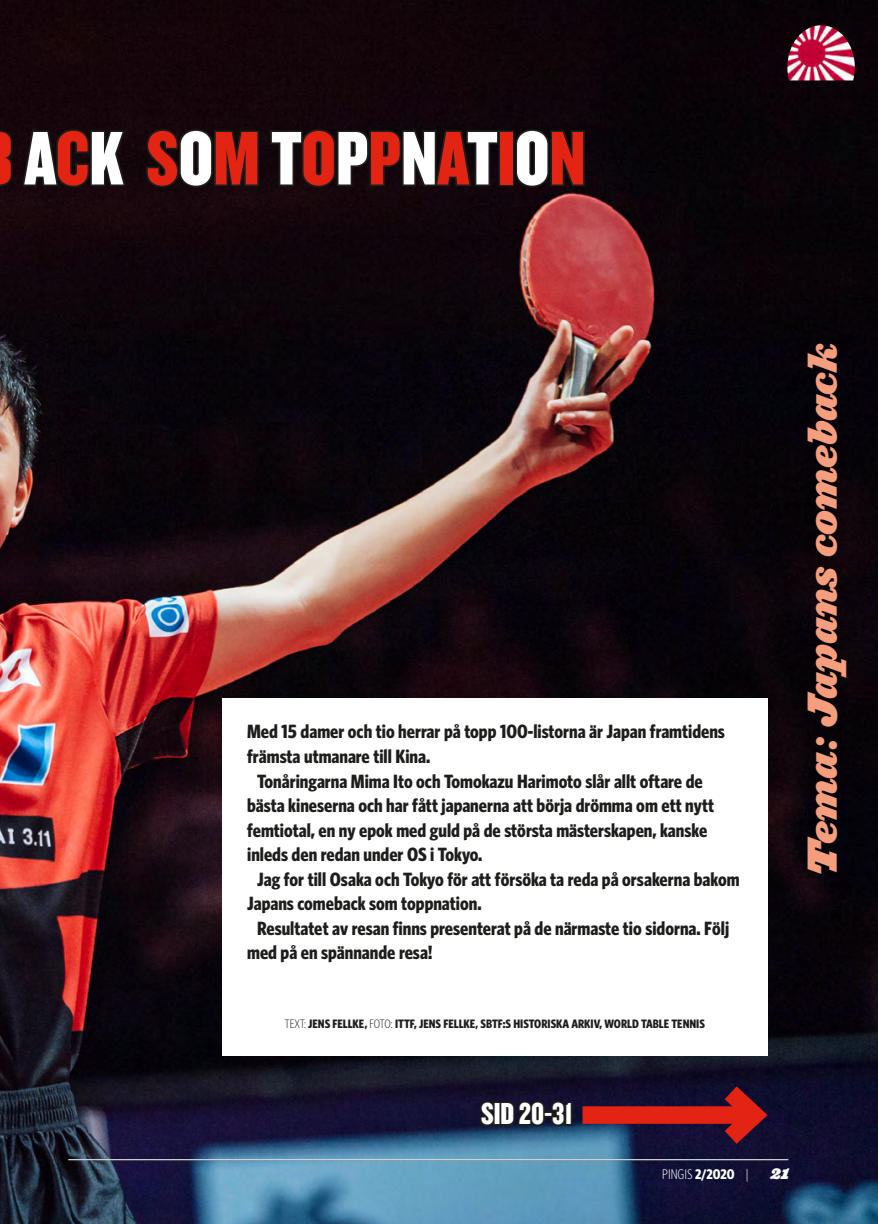
<style>
.page{position:relative;width:878px;height:1224px;background:#fff}
.page>*{position:absolute;margin:0;border:0;box-sizing:border-box;transform-origin:0 0}
.t1{font:78.75px "Knockout HTF69 Full Liteweight";color:#fff}
.t2{font:38.5px "Ziggurat HTF Black Italic";letter-spacing:-.005em;color:#f49e7e}
.t3{font:31.5px "Knockout HTF69 Full Liteweight";color:#fff}
.t4{font:700 condensed 19.25px "Whitney HTF";color:#1d1d1b}
.t5{font:300 condensed 14px "Whitney HTF";color:#fff}
.t6{font:14px "Ziggurat HTF Black Italic";color:#fff}
.t7{font:700 condensed 12.25px "Whitney HTF";color:#1d1d1b}
.s1{color:#e42413}
.s2{font-weight:300}
.s3{font-weight:700}
</style>
<div class="page">
<img style="left:0;top:0;width:877px;height:1223px">
<div style="left:222px;top:698px;width:545px;height:291px;background:#fff"></div>
<svg style="left:0;top:128px;width:14px;height:60px"></svg>
<svg style="left:20px;top:120px;width:108px;height:69px;background:#170d10"></svg>
<svg style="left:144px;top:101px;width:117px;height:88px;background:#160b0e"></svg>
<svg style="left:268px;top:120px;width:232px;height:69px;background:#140c10"></svg>
<div style="left:498px;top:130px;width:16px;height:56px;border:4px solid #1d1d1b"></div>
<svg style="left:513px;top:127px;width:73px;height:62px;background:#130d10"></svg>
<div style="left:222px;top:989px;width:545px;height:66px;background:#fff"></div>
<div style="left:582px;top:1105px;width:172px;height:18px;background:#e42413"></div>
<svg style="left:705px;top:1067px;width:75px;height:94px;background:#441327"></svg>
<svg style="left:478px;top:1098px;width:96px;height:29px;background:#191924"></svg>
<img style="left:787px;top:25px;width:67px;height:55px">
<hr style="left:68px;top:1159px;width:720px;height:1px;background:#fff">
<h1 class="t1" style="left:24px;top:117px;width:562px">A<span class="s1">C</span>K <span class="s1">S</span>O<span class="s1">M</span> T<span class="s1">O</span>P<span class="s1">P</span>N<span class="s1">A</span>T<span class="s1">I</span>O<span class="s1">N</span></h1>
<p class="t4" style="left:247px;top:720px;width:479px">Med 15 damer och tio herrar på topp 100-listorna är Japan framtidens</p>
<p class="t4" style="left:247px;top:745px;width:184px">främsta utmanare till Kina.</p>
<p class="t4" style="left:257px;top:769px;width:447px">Tonåringarna Mima Ito och Tomokazu Harimoto slår allt oftare de</p>
<p class="t4" style="left:247px;top:794px;width:468px">bästa kineserna och har fått japanerna att börja drömma om ett nytt</p>
<p class="t4" style="left:247px;top:818px;width:461px">femtiotal, en ny epok med guld på de största mästerskapen, kanske</p>
<p class="t4" style="left:247px;top:843px;width:237px">inleds den redan under OS i Tokyo.</p>
<p class="t4" style="left:257px;top:867px;width:484px">Jag for till Osaka och Tokyo för att försöka ta reda på orsakerna bakom</p>
<p class="t4" style="left:247px;top:892px;width:236px">Japans comeback som toppnation.</p>
<p class="t4" style="left:257px;top:916px;width:473px">Resultatet av resan finns presenterat på de närmaste tio sidorna. Följ</p>
<p class="t4" style="left:247px;top:941px;width:187px">med på en spännande resa!</p>
<p class="t7" style="left:285px;top:1016px;width:421px"><span class="s2">TEXT:</span> JENS FELLKE, <span class="s2">FOTO:</span> ITTF, JENS FELLKE, SBTF:S HISTORISKA ARKIV, WORLD TABLE TENNIS</p>
<h2 class="t2" style="left:790px;top:877px;width:536px;rotate:-90deg">Tema: Japans comeback</h2>
<h3 class="t3" style="left:481px;top:1097px;width:93px">SID 20-31</h3>
<p class="t5" style="left:662px;top:1166px;width:88px">PINGIS <span class="s3">2/2020</span> |</p>
<p class="t6" style="left:769px;top:1162px;width:20px">21</p>
</div>
